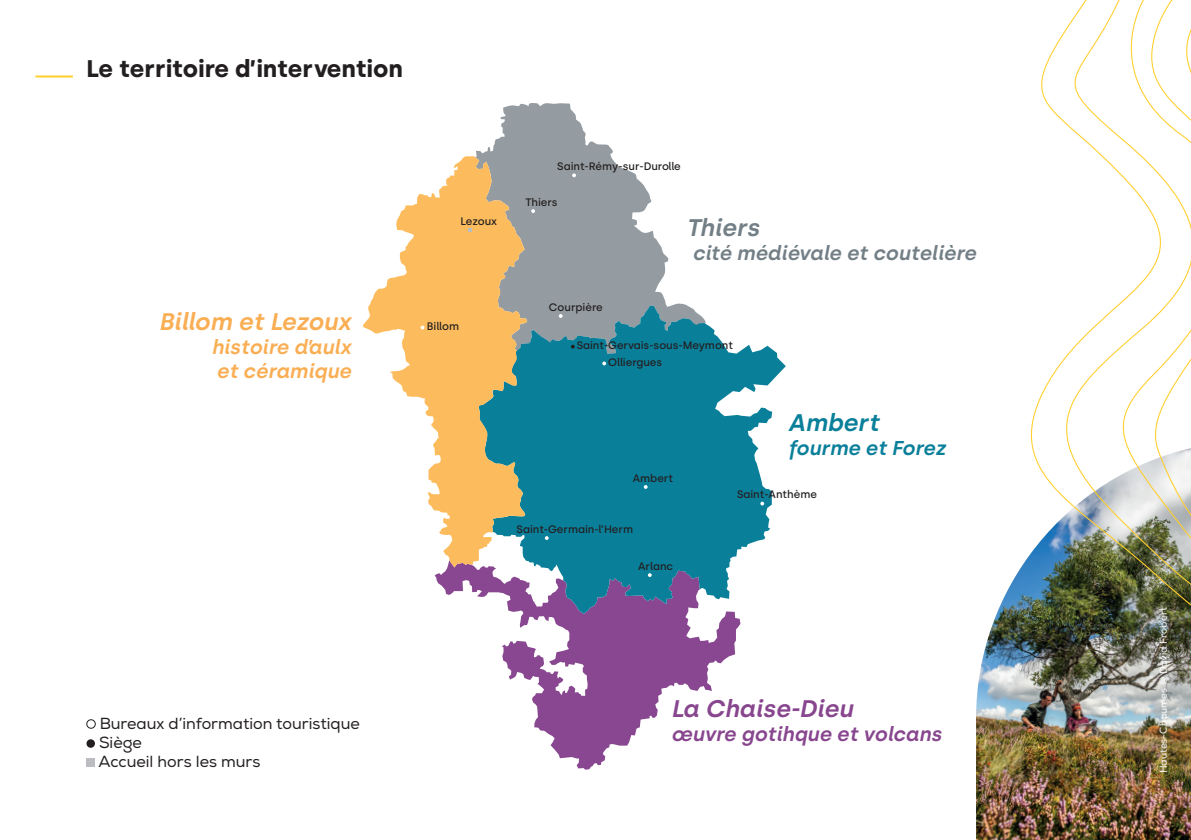
<style>
.page{position:relative;width:1191px;height:840px;background:#fff}
.page>*{position:absolute;margin:0;border:0;box-sizing:border-box;transform-origin:0 0}
.t1{font:700 24px "Silka";color:#231f20}
.t2{font:italic 600 24px "Silka";color:#faae54}
.t3{font:italic 600 24px "Silka";color:#87468e}
.t4{font:italic 600 24px "Silka";color:#737f86}
.t5{font:italic 600 24px "Silka";color:#0a7f9a}
.t6{font:italic 600 20px "Silka";color:#737f86}
.t7{font:italic 600 20px/24px "Silka";color:#faae54}
.t8{font:italic 600 20px "Silka";color:#87468e}
.t9{font:italic 600 20px "Silka";color:#0a7f9a}
.t10{font:16px/19.2px "Nexa";color:#231f20}
.t11{font:500 10.8px/17.4px "Silka";color:#231f20}
.t12{font:10px "Nexa";color:#fff}
</style>
<div class="page">
<hr style="left:35px;top:75px;width:38px;height:2px;background:#ffcf2d">
<img style="left:976px;top:749px;width:215px;height:90px">
<svg style="left:1137px;top:749px;width:54px;height:22px"></svg>
<img style="left:976px;top:0;width:215px;height:749px">
<div style="left:86px;top:719px;width:10px;height:9px;border:1px solid #231f20;border-radius:50%"></div>
<svg style="left:86px;top:738px;width:9px;height:9px"></svg>
<div style="left:86px;top:758px;width:9px;height:8px;background:#bcbdc0"></div>
<svg style="left:476px;top:103px;width:210px;height:202px;fill:#959ca1"></svg>
<svg style="left:435px;top:567px;width:305px;height:202px"></svg>
<svg style="left:479px;top:305px;width:307px;height:308px;fill:#0a7f9a"></svg>
<svg style="left:363px;top:156px;width:164px;height:411px;fill:#fcbc61"></svg>
<svg style="left:572px;top:173px;width:4px;height:4px"></svg>
<svg style="left:531px;top:209px;width:4px;height:4px"></svg>
<svg style="left:468px;top:228px;width:3px;height:4px"></svg>
<svg style="left:420px;top:325px;width:4px;height:4px"></svg>
<svg style="left:559px;top:314px;width:3px;height:4px"></svg>
<svg style="left:571px;top:344px;width:4px;height:4px"></svg>
<svg style="left:602px;top:361px;width:4px;height:4px"></svg>
<svg style="left:760px;top:501px;width:4px;height:4px"></svg>
<h1 class="t1" style="left:86px;top:55px;width:318px">Le territoire d’intervention</h1>
<h1 class="t2" style="left:159px;top:307px;width:194px">Billom et Lezoux</h1>
<h2 class="t7" style="left:211px;top:335px;width:141px">histoire d’aulx et céramique</h2>
<p class="t11" style="left:460px;top:213px;width:38px">Lezoux</p>
<p class="t11" style="left:427px;top:317px;width:34px">Billom</p>
<p class="t11" style="left:557px;top:157px;width:125px">Saint-Rémy-sur-Durolle</p>
<p class="t11" style="left:525px;top:193px;width:33px">Thiers</p>
<h1 class="t4" style="left:686px;top:213px;width:75px">Thiers</h1>
<h2 class="t6" style="left:692px;top:240px;width:285px">cité médiévale et coutelière</h2>
<p class="t11" style="left:549px;top:298px;width:55px">Courpière</p>
<p class="t11" style="left:608px;top:336px;width:126px;text-indent:-32px">Saint-Gervais-sous-Meymont<br>Olliergues</p>
<p class="t11" style="left:633px;top:469px;width:42px">Ambert</p>
<h1 class="t5" style="left:788px;top:408px;width:92px">Ambert</h1>
<h2 class="t9" style="left:788px;top:436px;width:159px">fourme et Forez</h2>
<p class="t11" style="left:516px;top:520px;width:118px">Saint-Germain-l’Herm</p>
<p class="t11" style="left:638px;top:557px;width:37px">Arlanc</p>
<p class="t11" style="left:737px;top:485px;width:82px">Saint-Anthème</p>
<h3 class="t10" style="left:99px;top:713px;width:263px">Bureaux d’information touristique<br>Siège<br>Accueil hors les murs</h3>
<h1 class="t3" style="left:671px;top:694px;width:183px">La Chaise-Dieu</h1>
<h2 class="t8" style="left:671px;top:722px;width:272px">œuvre gotihque et volcans</h2>
<p class="t12" style="left:1157px;top:772px;width:168px;rotate:-90deg">Hautes-Chaumes © David Frobert</p>
</div>
